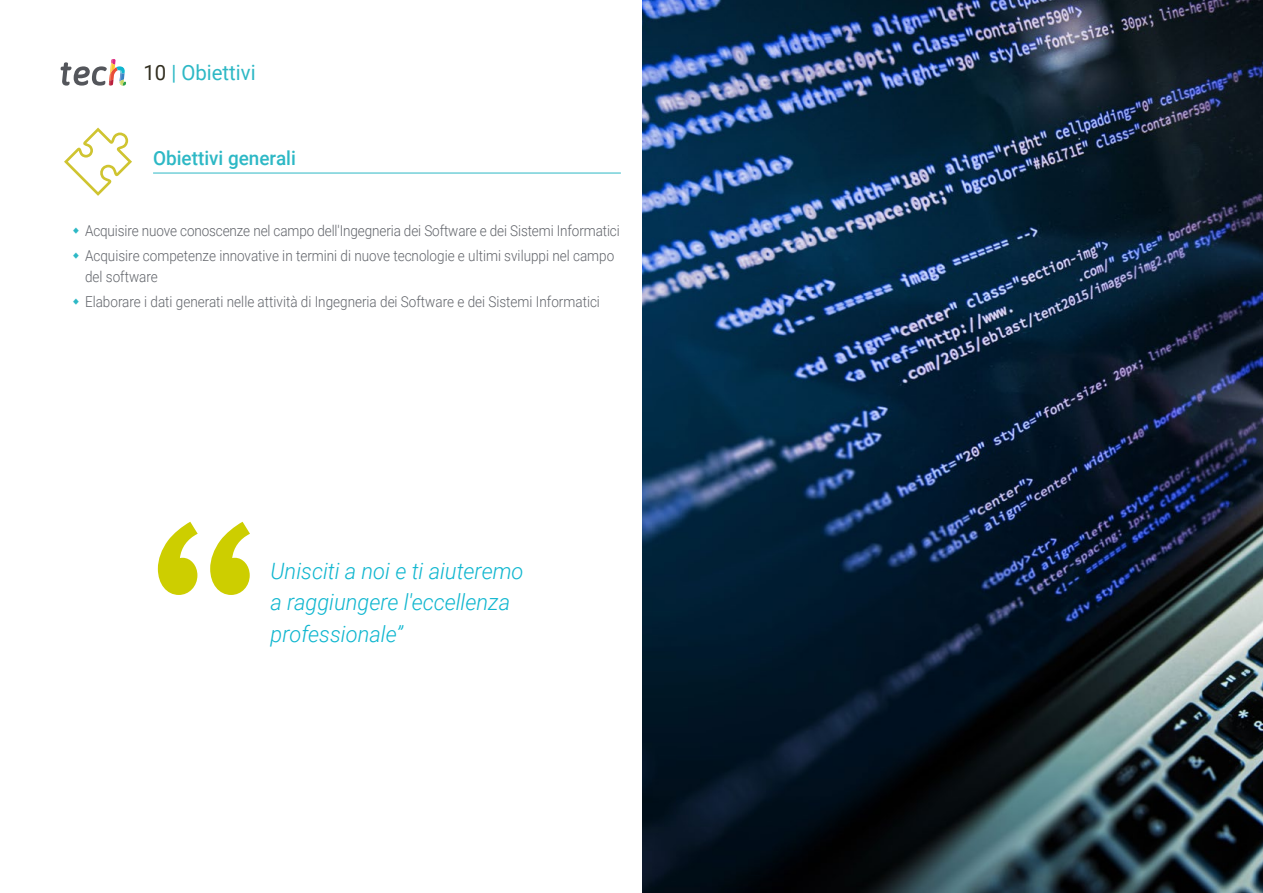
<style>
.page{position:relative;width:1263px;height:893px;background:#fff}
.page>*{position:absolute;margin:0;border:0;box-sizing:border-box;transform-origin:0 0}
.t1{font:italic 300 22.5px/31.5px "Roboto";color:#0fb6cf}
.t2{font:21px "Roboto";color:#2db8c5}
.t3{font:500 19.5px "Roboto";color:#2db8c5}
.t4{font:300 15px/25.2px "Roboto";color:#61646a;scale:.9 1}
.s1{color:#312e20}
</style>
<div class="page">
<svg style="left:64px;top:128px;width:68px;height:68px"></svg>
<img style="left:642px;top:0;width:621px;height:893px">
<svg style="left:61px;top:59px;width:65px;height:27px"></svg>
<svg style="left:158px;top:522px;width:92px;height:73px"></svg>
<hr style="left:153px;top:173px;width:468px;height:1px;background:#2db8c5">
<h2 class="t2" style="left:144px;top:57px;width:114px"><span class="s1">10</span> | Obiettivi</h2>
<h3 class="t3" style="left:153px;top:144px;width:144px">Obiettivi generali</h3>
<p class="t4" style="left:85px;top:217px;width:596px">Acquisire nuove conoscenze nel campo dell'Ingegneria dei Software e dei Sistemi Informatici<br>Acquisire competenze innovative in termini di nuove tecnologie e ultimi sviluppi nel campo</p>
<p class="t4" style="left:85px;top:263px;width:574px">del software<br>Elaborare i dati generati nelle attività di Ingegneria dei Software e dei Sistemi Informatici</p>
<h1 class="t1" style="left:271px;top:554px;width:254px">Unisciti a noi e ti aiuteremo a raggiungere l'eccellenza professionale”</h1>
</div>
